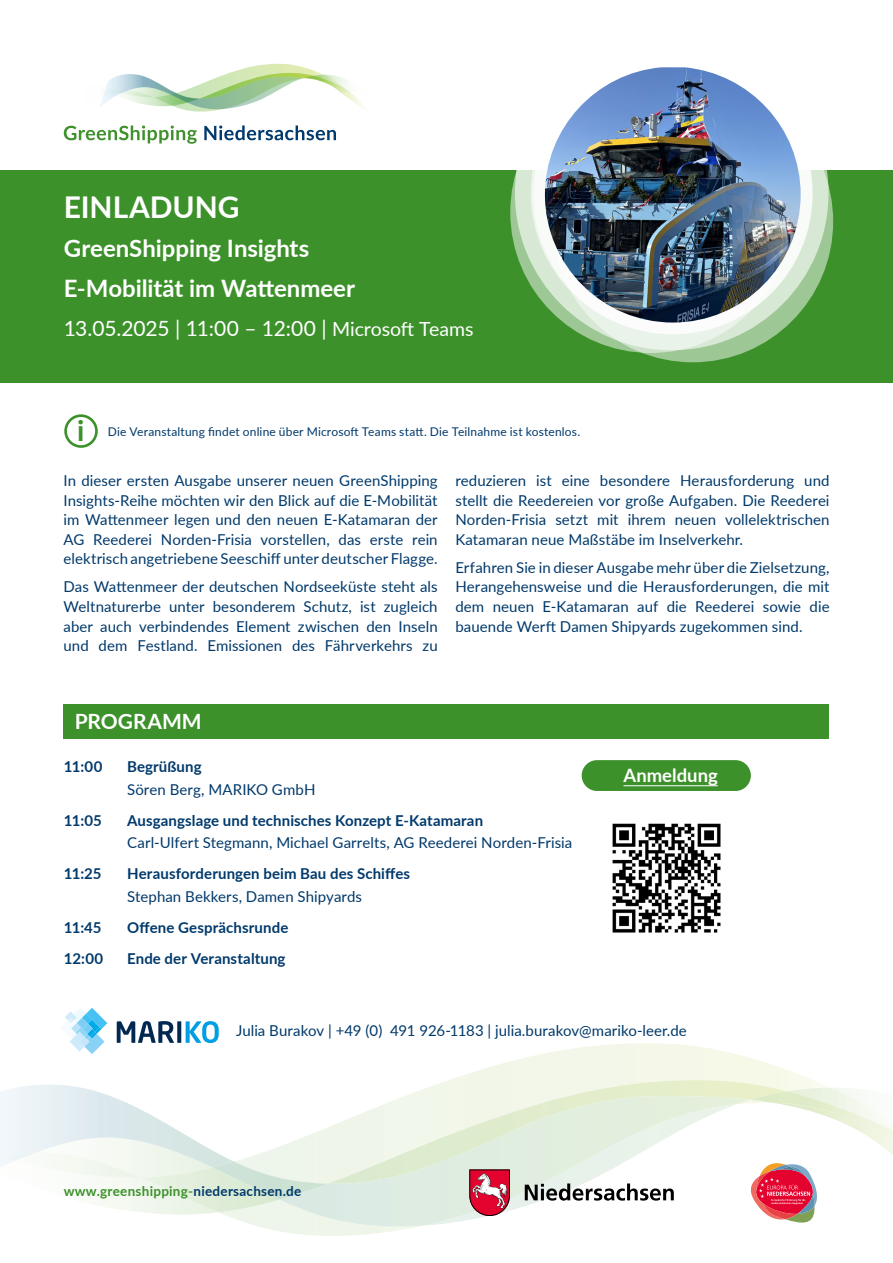
<style>
.page{position:relative;width:893px;height:1263px;background:#fff}
.page>*{position:absolute;margin:0;border:0;box-sizing:border-box;transform-origin:0 0}
.t1{font:700 30px "Lato";color:#fff}
.t2{font:700 28.8px "Lato";color:#3d912b}
.t3{font:700 24px/39.6px "Lato";letter-spacing:-.005em;color:#fff}
.t4{font:21px "Lato";letter-spacing:-.01em;color:#fff}
.t5{font:700 21px "Lato";color:#fff}
.t6{font:700 18.45px "Lato";color:#fff}
.t7{font:15px/19.5px "Lato";letter-spacing:.005em;color:#00396b;text-align:justify}
.t8{font:700 15px "Lato";letter-spacing:.01em;color:#00396b}
.t9{font:700 13.5px "Lato";letter-spacing:.02em;color:#3d912b}
.t10{font:12px "Lato";letter-spacing:.015em;color:#00396b}
.s1{font-size:19.5px}
.s2{color:#00396b}
</style>
<div class="page">
<img style="left:279px;top:1088px;width:584px;height:138px">
<img style="left:0;top:1091px;width:893px;height:109px">
<svg style="left:751px;top:1163px;width:66px;height:59px"></svg>
<svg style="left:525px;top:1183px;width:149px;height:17px"></svg>
<svg style="left:469px;top:1169px;width:41px;height:47px"></svg>
<div style="left:0;top:170px;width:893px;height:213px;background:#3d912b"></div>
<div style="left:515px;top:36px;width:313px;height:314px;background:#fff;border-radius:50%"></div>
<svg style="left:552px;top:81px;width:281px;height:281px"></svg>
<svg style="left:510px;top:71px;width:281px;height:282px"></svg>
<img style="left:545px;top:67px;width:256px;height:255px">
<div style="left:582px;top:760px;width:169px;height:31px;background:#3d912b;border-radius:15px"></div>
<hr style="left:623px;top:785px;width:95px;height:1px;background:#fff">
<div style="left:64px;top:414px;width:34px;height:34px;border:3px solid #3d912b;border-radius:50%"></div>
<svg style="left:100px;top:64px;width:263px;height:48px"></svg>
<svg style="left:204px;top:125px;width:132px;height:15px"></svg>
<svg style="left:64px;top:125px;width:133px;height:19px"></svg>
<svg style="left:117px;top:1021px;width:102px;height:22px"></svg>
<svg style="left:65px;top:1008px;width:42px;height:46px"></svg>
<div style="left:64px;top:705px;width:765px;height:34px;background:#3d912b"></div>
<img style="left:612px;top:823px;width:109px;height:110px">
<h1 class="t1" style="left:64px;top:185px;width:177px">EINLADUNG</h1>
<h3 class="t3" style="left:64px;top:228px;width:293px">GreenShipping Insights<br>E-Mobilität im Wattenmeer</h3>
<h3 class="t4" style="left:64px;top:314px;width:411px">13.05.2025 | 11:00 – 12:00 | <span class="s1">Microsoft Teams</span></h3>
<h2 class="t2" style="left:77px;top:409px;width:9px">i</h2>
<p class="t10" style="left:108px;top:423px;width:474px">Die Veranstaltung findet online über Microsoft Teams statt. Die Teilnahme ist kostenlos.</p>
<p class="t7" style="left:63px;top:471px;width:376px">In dieser ersten Ausgabe unserer neuen GreenShipping Insights-Reihe möchten wir den Blick auf die E-Mobilität im Wattenmeer legen und den neuen E-Katamaran der AG Reederei Norden-Frisia vorstellen, das erste rein elektrisch angetriebene Seeschiff unter deutscher Flagge.</p>
<p class="t7" style="left:63px;top:577px;width:376px">Das Wattenmeer der deutschen Nordseeküste steht als Weltnaturerbe unter besonderem Schutz, ist zugleich aber auch verbindendes Element zwischen den Inseln und dem Festland. Emissionen des Fährverkehrs zu</p>
<p class="t7" style="left:455px;top:471px;width:376px">reduzieren ist eine besondere Herausforderung und stellt die Reedereien vor große Aufgaben. Die Reederei Norden-Frisia setzt mit ihrem neuen vollelektrischen Katamaran neue Maßstäbe im Inselverkehr.</p>
<p class="t7" style="left:455px;top:557px;width:376px">Erfahren Sie in dieser Ausgabe mehr über die Zielsetzung, Herangehensweise und die Herausforderungen, die mit dem neuen E-Katamaran auf die Reederei sowie die bauende Werft Damen Shipyards zugekommen sind.</p>
<h3 class="t5" style="left:75px;top:706px;width:128px">PROGRAMM</h3>
<p class="t8" style="left:64px;top:756px;width:40px">11:00</p>
<p class="t8" style="left:127px;top:756px;width:76px">Begrüßung</p>
<p class="t7" style="left:127px;top:779px;width:190px">Sören Berg, MARIKO GmbH</p>
<p class="t8" style="left:64px;top:809px;width:40px">11:05</p>
<p class="t8" style="left:127px;top:809px;width:358px">Ausgangslage und technisches Konzept E-Katamaran</p>
<p class="t7" style="left:127px;top:832px;width:447px">Carl-Ulfert Stegmann, Michael Garrelts, AG Reederei Norden-Frisia</p>
<p class="t8" style="left:64px;top:863px;width:39px">11:25</p>
<p class="t8" style="left:127px;top:863px;width:285px">Herausforderungen beim Bau des Schiffes</p>
<p class="t7" style="left:127px;top:886px;width:236px">Stephan Bekkers, Damen Shipyards</p>
<p class="t8" style="left:64px;top:916px;width:39px">11:45</p>
<p class="t8" style="left:127px;top:916px;width:163px">Offene Gesprächsrunde</p>
<p class="t8" style="left:64px;top:947px;width:41px">12:00</p>
<p class="t8" style="left:127px;top:947px;width:160px">Ende der Veranstaltung</p>
<p class="t6" style="left:623px;top:761px;width:96px">Anmeldung</p>
<p class="t7" style="left:236px;top:1020px;width:452px">Julia Burakov | +49 (0) 491 926-1183 | julia.burakov@mariko-leer.de</p>
<p class="t9" style="left:64px;top:1181px;width:239px">www.greenshipping-<span class="s2">niedersachsen.de</span></p>
</div>
